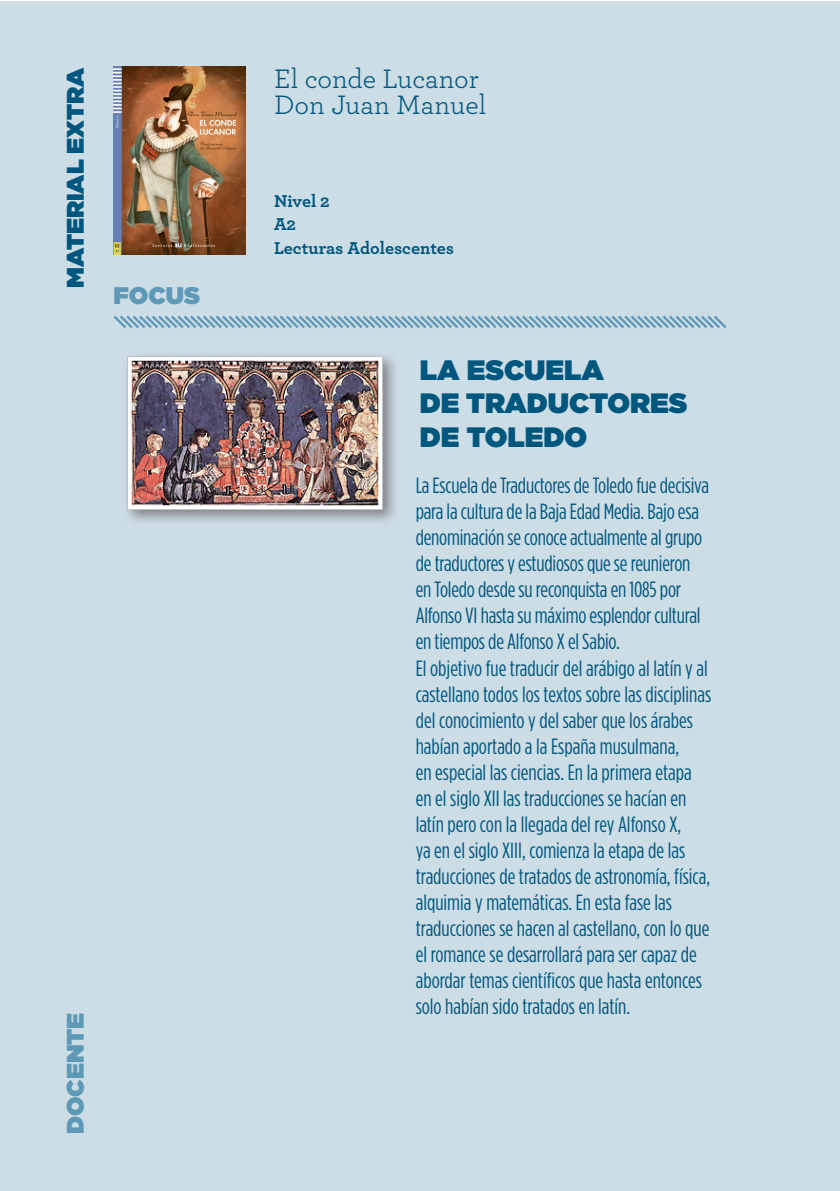
<style>
.page{position:relative;width:840px;height:1191px;background:#fff}
.page>*{position:absolute;margin:0;border:0;box-sizing:border-box;transform-origin:0 0}
.t1{font:900 28px/33.6px "Gotham HTF";color:#00577e}
.t2{font:28px/25.6px "Archer";color:#00577e}
.t3{font:900 24px "Gotham HTF";color:#00577e}
.t4{font:900 24px "Gotham HTF";color:#5e99b8}
.t5{font:condensed 22px/26px "Gotham HTF";color:#00577e}
.t6{font:700 18px/23.6px "Archer";color:#00577e}
</style>
<div class="page">
<div style="left:0;top:1px;width:839px;height:1190px;background:#cddde6"></div>
<svg style="left:113px;top:315px;width:614px;height:14px"></svg>
<div style="left:122px;top:351px;width:277px;height:175px;background:#696768;opacity:.75"></div>
<img style="left:128px;top:356px;width:254px;height:153px">
<img style="left:113px;top:67px;width:132px;height:187px">
<p class="t3" style="left:61px;top:288px;width:222px;rotate:-90deg">MATERIAL EXTRA</p>
<p class="t4" style="left:113px;top:282px;width:88px">FOCUS</p>
<p class="t4" style="left:61px;top:1134px;width:123px;rotate:-90deg">DOCENTE</p>
<p class="t2" style="left:274px;top:65px;width:214px">El conde Lucanor<br>Don Juan Manuel</p>
<p class="t6" style="left:274px;top:188px;width:181px">Nivel 2<br>A2<br>Lecturas Adolescentes</p>
<p class="t1" style="left:420px;top:352px;width:269px">LA ESCUELA<br>DE TRADUCTORES<br>DE TOLEDO</p>
<p class="t5" style="left:415px;top:472px;width:297px">La Escuela de Traductores de Toledo fue decisiva para la cultura de la Baja Edad Media. Bajo esa denominación se conoce actualmente al grupo de traductores y estudiosos que se reunieron en Toledo desde su reconquista en 1085 por Alfonso VI hasta su máximo esplendor cultural en tiempos de Alfonso X el Sabio.<br>El objetivo fue traducir del arábigo al latín y al castellano todos los textos sobre las disciplinas del conocimiento y del saber que los árabes habían aportado a la España musulmana,<br>en especial las ciencias. En la primera etapa en el siglo XII las traducciones se hacían en latín pero con la llegada del rey Alfonso X,<br>ya en el siglo XIII, comienza la etapa de las traducciones de tratados de astronomía, física, alquimia y matemáticas. En esta fase las traducciones se hacen al castellano, con lo que el romance se desarrollará para ser capaz de abordar temas científicos que hasta entonces solo habían sido tratados en latín.</p>
</div>
